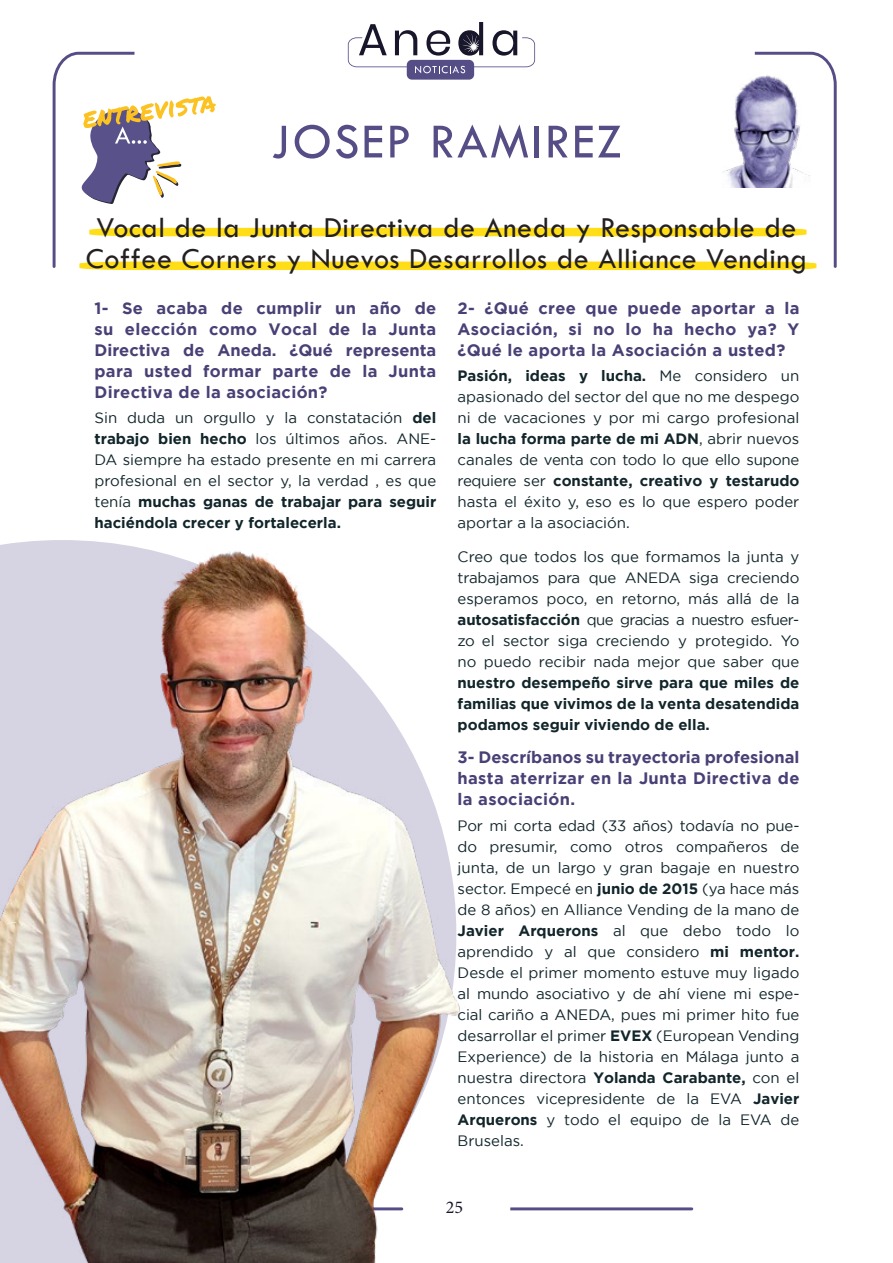
<style>
.page{position:relative;width:893px;height:1263px;background:#fff}
.page>*{position:absolute;margin:0;border:0;box-sizing:border-box;transform-origin:0 0}
.t1{font:51px "Tw Cen";letter-spacing:.04em;color:#554d86}
.t2{font:30px/31.5px "Tw Cen";letter-spacing:.02em;color:#241f21;text-align:center}
.t3{font:18px "Minion Pro";color:#17162b}
.t4{font:700 16.5px/21px "Gotham";letter-spacing:.02em;color:#494176;text-align:justify}
.t5{font:15px/21px "Gotham";color:#11252a;text-align:justify}
.t6{font:700 15px/21px "Gotham";color:#11252a;text-align:justify}
.s1{font-weight:700}
</style>
<div class="page">
<svg style="left:510px;top:1207px;width:183px;height:3px"></svg>
<svg style="left:53px;top:22px;width:784px;height:248px"></svg>
<img style="left:0;top:546px;width:460px;height:717px">
<h1 class="t1" style="left:271px;top:111px;width:352px">JOSEP RAMIREZ</h1>
<h2 class="t2" style="left:86px;top:211px;width:723px">Vocal de la Junta Directiva de Aneda y Responsable de<br>Coffee Corners y Nuevos Desarrollos de Alliance Vending</h2>
<p class="t4" style="left:94px;top:297px;width:343px">1- Se acaba de cumplir un año de su elección como Vocal de la Junta Directiva de Aneda. ¿Qué representa para usted formar parte de la Junta Directiva de la asociación?</p>
<p class="t5" style="left:94px;top:407px;width:343px">Sin duda un orgullo y la constatación <span class="s1">del trabajo bien hecho</span> los últimos años. ANE-DA siempre ha estado presente en mi carrera profesional en el sector y, la verdad , es que tenía <span class="s1">muchas ganas de trabajar para seguir haciéndola crecer y fortalecerla.</span></p>
<p class="t4" style="left:458px;top:297px;width:343px">2- ¿Qué cree que puede aportar a la Asociación, si no lo ha hecho ya? Y ¿Qué le aporta la Asociación a usted?</p>
<p class="t5" style="left:458px;top:365px;width:343px"><span class="s1">Pasión, ideas y lucha.</span> Me considero un apasionado del sector del que no me despego ni de vacaciones y por mi cargo profesional <span class="s1">la lucha forma parte de mi ADN</span>, abrir nuevos canales de venta con todo lo que ello supone requiere ser <span class="s1">constante, creativo y testarudo </span>hasta el éxito y, eso es lo que espero poder aportar a la asociación.</p>
<p class="t5" style="left:458px;top:546px;width:343px">Creo que todos los que formamos la junta y trabajamos para que ANEDA siga creciendo esperamos poco, en retorno, más allá de la <span class="s1">autosatisfacción</span> que gracias a nuestro esfuer&shy;zo el sector siga creciendo y protegido. Yo no puedo recibir nada mejor que saber que</p>
<p class="t6" style="left:458px;top:671px;width:343px">nuestro desempeño sirve para que miles de familias que vivimos de la venta desatendida podamos seguir viviendo de ella.</p>
<p class="t4" style="left:458px;top:747px;width:343px">3- Descríbanos su trayectoria profesional hasta aterrizar en la Junta Directiva de la asociación.</p>
<p class="t5" style="left:458px;top:815px;width:343px">Por mi corta edad (33 años) todavía no pue&shy;do presumir, como otros compañeros de junta, de un largo y gran bagaje en nuestro sector. Empecé en <span class="s1">junio de 2015</span> (ya hace más de 8 años) en Alliance Vending de la mano de <span class="s1">Javier Arquerons</span> al que debo todo lo aprendido y al que considero <span class="s1">mi mentor.<br></span>Desde el primer momento estuve muy ligado al mundo asociativo y de ahí viene mi espe&shy;cial cariño a ANEDA, pues mi primer hito fue desarrollar el primer <span class="s1">EVEX</span> (European Vending Experience) de la historia en Málaga junto a nuestra directora <span class="s1">Yolanda Carabante,</span> con el entonces vicepresidente de la EVA <span class="s1">Javier Arquerons</span> y todo el equipo de la EVA de Bruselas.</p>
<p class="t3" style="left:446px;top:1195px;width:19px">25</p>
</div>
